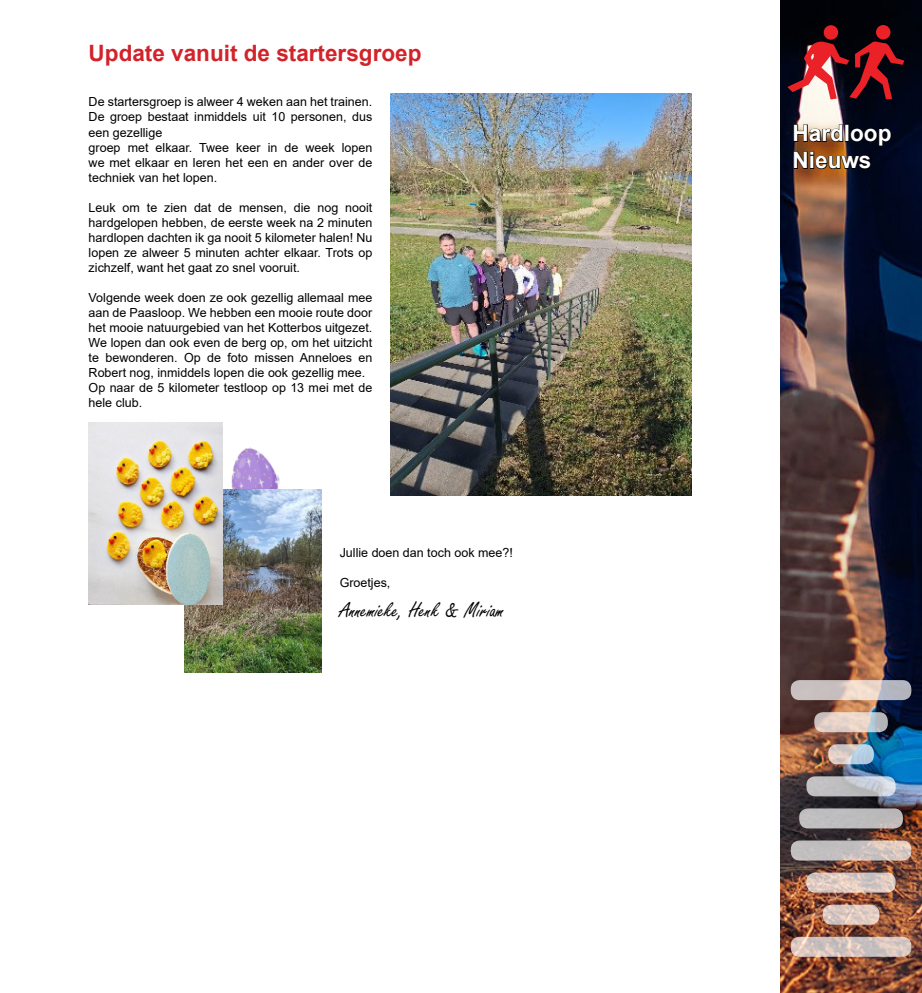
<style>
.page{position:relative;width:922px;height:993px;background:#fff}
.page>*{position:absolute;margin:0;border:0;box-sizing:border-box;transform-origin:0 0}
.t1{font:700 22.5px "Arial";color:#d2232a}
.t2{font:22.5px "Freestyle Script";color:#000}
.t3{font:700 22.5px/27px "Arial";color:#fff}
.t4{font:12.5px/15px "Arial";color:#000}
</style>
<div class="page">
<img style="left:231px;top:447px;width:49px;height:42px">
<img style="left:390px;top:94px;width:301px;height:401px">
<img style="left:185px;top:489px;width:137px;height:182px">
<img style="left:89px;top:422px;width:134px;height:182px">
<img style="left:780px;top:0;width:141px;height:992px">
<img style="left:792px;top:124px;width:99px;height:46px">
<svg style="left:787px;top:25px;width:116px;height:74px;background:#5e2027"></svg>
<svg style="left:790px;top:679px;width:121px;height:21px;background:#c8bdbb"></svg>
<svg style="left:814px;top:712px;width:73px;height:20px"></svg>
<svg style="left:828px;top:744px;width:45px;height:20px"></svg>
<svg style="left:806px;top:776px;width:89px;height:20px;background:#c0c2c8"></svg>
<div style="left:799px;top:808px;width:103px;height:20px;background:#bdbcbd;border-radius:9px"></div>
<svg style="left:790px;top:840px;width:121px;height:20px;background:#c7bdbb"></svg>
<svg style="left:806px;top:872px;width:89px;height:20px;background:#d8c5bd"></svg>
<svg style="left:822px;top:904px;width:57px;height:20px"></svg>
<svg style="left:790px;top:936px;width:121px;height:20px;background:#d0bfb9"></svg>
<h1 class="t1" style="left:89px;top:38px;width:334px">Update vanuit de startersgroep</h1>
<p class="t4" style="left:89px;top:94px;width:285px">De startersgroep is alweer 4 weken aan het trainen.<br>De groep bestaat inmiddels uit 10 personen, dus een gezellige<br>groep met elkaar. Twee keer in de week lopen we met elkaar en leren het een en ander over de techniek van het lopen.</p>
<p class="t4" style="left:89px;top:199px;width:285px;text-align:justify">Leuk om te zien dat de mensen, die nog nooit hardgelopen hebben, de eerste week na 2 minuten hardlopen dachten ik ga nooit 5 kilometer halen! Nu lopen ze alweer 5 minuten achter elkaar. Trots op zichzelf, want het gaat zo snel vooruit.</p>
<p class="t4" style="left:89px;top:289px;width:285px">Volgende week doen ze ook gezellig allemaal mee aan de Paasloop. We hebben een mooie route door het mooie natuurgebied van het Kotterbos uitgezet.<br>We lopen dan ook even de berg op, om het uitzicht te bewonderen. Op de foto missen Anneloes en Robert nog, inmiddels lopen die ook gezellig mee.<br>Op naar de 5 kilometer testloop op 13 mei met de hele club.</p>
<p class="t4" style="left:339px;top:544px;width:175px">Jullie doen dan toch ook mee?!</p>
<p class="t4" style="left:339px;top:574px;width:52px">Groetjes,</p>
<h1 class="t2" style="left:339px;top:597px;width:166px">Annemieke, Henk &amp; Miriam</h1>
<h1 class="t3" style="left:792px;top:120px;width:100px">Hardloop<br>Nieuws</h1>
</div>
